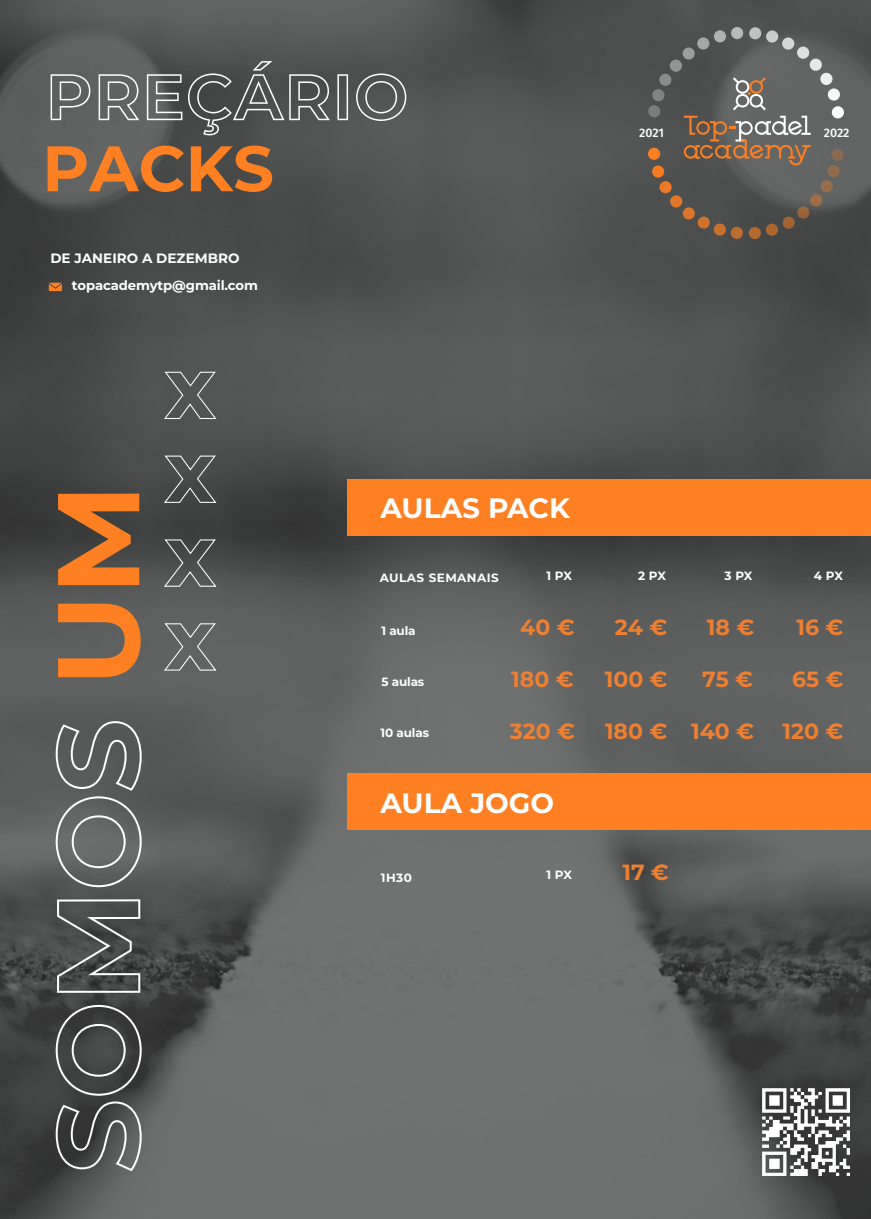
<style>
.page{position:relative;width:871px;height:1219px;background:#fff}
.page>*{position:absolute;margin:0;border:0;box-sizing:border-box;transform-origin:0 0}
.t1{font:700 115.9px "Montserrat";color:#ff8022}
.t2{font:700 64.1px "Montserrat";color:#ff8022}
.t3{font:700 28px "Montserrat";color:#fff}
.t4{font:700 22px "Montserrat";color:#ef7f31}
.t5{font:700 13.6px "Montserrat";color:#fff}
.t6{font:700 13.2px "Montserrat";letter-spacing:-.01em;color:#fff}
.t7{font:500 12.3px "Fira Sans";letter-spacing:-.005em;color:#fff}
.t8{font:700 12px "Montserrat";letter-spacing:-.01em;color:#fff}
.t9{font:700 12px "Montserrat";letter-spacing:.04em;color:#fff}
</style>
<div class="page">
<img style="left:0;top:0;width:870px;height:1219px">
<svg style="left:732px;top:77px;width:33px;height:33px"></svg>
<svg style="left:683px;top:116px;width:127px;height:50px"></svg>
<div style="left:647px;top:148px;width:13px;height:12px;background:#fe7f22;border-radius:50%"></div>
<svg style="left:651px;top:166px;width:13px;height:12px"></svg>
<div style="left:659px;top:181px;width:12px;height:12px;background:#ec7a26;border-radius:50%"></div>
<svg style="left:670px;top:195px;width:12px;height:13px"></svg>
<svg style="left:682px;top:207px;width:12px;height:13px"></svg>
<svg style="left:697px;top:216px;width:12px;height:13px"></svg>
<svg style="left:713px;top:223px;width:12px;height:13px"></svg>
<svg style="left:730px;top:227px;width:12px;height:12px"></svg>
<svg style="left:748px;top:227px;width:12px;height:12px"></svg>
<svg style="left:765px;top:224px;width:12px;height:12px"></svg>
<svg style="left:782px;top:217px;width:12px;height:12px"></svg>
<div style="left:797px;top:207px;width:12px;height:12px;background:#996138;border-radius:50%"></div>
<svg style="left:809px;top:194px;width:12px;height:12px"></svg>
<div style="left:820px;top:180px;width:12px;height:12px;background:#986d4c;border-radius:50%"></div>
<div style="left:827px;top:165px;width:12px;height:12px;background:#906c4f;border-radius:50%"></div>
<div style="left:831px;top:149px;width:12px;height:12px;background:#886a52;border-radius:50%"></div>
<div style="left:831px;top:106px;width:12px;height:12px;background:#fff;border-radius:50%"></div>
<svg style="left:827px;top:88px;width:12px;height:13px"></svg>
<div style="left:820px;top:73px;width:12px;height:12px;background:#efefef;border-radius:50%"></div>
<svg style="left:809px;top:59px;width:12px;height:12px"></svg>
<svg style="left:796px;top:47px;width:13px;height:12px"></svg>
<svg style="left:781px;top:37px;width:13px;height:13px"></svg>
<svg style="left:765px;top:30px;width:13px;height:13px"></svg>
<svg style="left:748px;top:27px;width:13px;height:12px"></svg>
<svg style="left:730px;top:27px;width:13px;height:12px"></svg>
<svg style="left:713px;top:30px;width:12px;height:12px"></svg>
<svg style="left:697px;top:37px;width:12px;height:13px"></svg>
<svg style="left:682px;top:47px;width:12px;height:13px"></svg>
<svg style="left:669px;top:60px;width:12px;height:12px"></svg>
<div style="left:659px;top:74px;width:12px;height:12px;background:#8b8c8b;border-radius:50%"></div>
<div style="left:652px;top:89px;width:12px;height:12px;background:#828483;border-radius:50%"></div>
<div style="left:648px;top:105px;width:12px;height:12px;background:#7b7c7b;border-radius:50%"></div>
<svg style="left:51px;top:74px;width:39px;height:46px"></svg>
<svg style="left:99px;top:74px;width:40px;height:46px"></svg>
<svg style="left:147px;top:74px;width:35px;height:46px"></svg>
<svg style="left:188px;top:61px;width:142px;height:74px"></svg>
<svg style="left:337px;top:74px;width:11px;height:46px"></svg>
<svg style="left:356px;top:74px;width:50px;height:47px"></svg>
<svg style="left:55px;top:1004px;width:88px;height:168px"></svg>
<svg style="left:56px;top:898px;width:85px;height:96px"></svg>
<svg style="left:55px;top:720px;width:88px;height:168px"></svg>
<svg style="left:163px;top:371px;width:54px;height:49px"></svg>
<svg style="left:163px;top:455px;width:54px;height:49px"></svg>
<svg style="left:163px;top:539px;width:54px;height:49px"></svg>
<svg style="left:163px;top:623px;width:54px;height:48px"></svg>
<img style="left:762px;top:1089px;width:86px;height:87px">
<div style="left:347px;top:479px;width:523px;height:56px;background:#ff8022"></div>
<div style="left:347px;top:774px;width:523px;height:56px;background:#ff8022"></div>
<svg style="left:49px;top:283px;width:13px;height:8px"></svg>
<h2 class="t2" style="left:42px;top:122px;width:233px">PACKS</h2>
<p class="t5" style="left:50px;top:249px;width:190px">DE JANEIRO A DEZEMBRO</p>
<p class="t6" style="left:72px;top:276px;width:188px">topacademytp@gmail.com</p>
<h1 class="t1" style="left:14px;top:686px;width:204px;rotate:-90deg">UM</h1>
<p class="t7" style="left:639px;top:123px;width:26px">2021</p>
<p class="t7" style="left:823px;top:123px;width:27px">2022</p>
<p class="t3" style="left:380px;top:488px;width:191px">AULAS PACK</p>
<p class="t9" style="left:379px;top:569px;width:121px">AULAS SEMANAIS</p>
<p class="t8" style="left:546px;top:567px;width:27px">1 PX</p>
<p class="t8" style="left:381px;top:622px;width:36px">1 aula</p>
<p class="t8" style="left:381px;top:673px;width:44px">5 aulas</p>
<p class="t4" style="left:520px;top:611px;width:56px">40 €</p>
<p class="t4" style="left:511px;top:663px;width:64px">180 €</p>
<p class="t8" style="left:380px;top:724px;width:50px">10 aulas</p>
<p class="t4" style="left:509px;top:715px;width:67px">320 €</p>
<p class="t3" style="left:380px;top:782px;width:175px">AULA JOGO</p>
<p class="t8" style="left:638px;top:567px;width:29px">2 PX</p>
<p class="t8" style="left:724px;top:567px;width:29px">3 PX</p>
<p class="t8" style="left:813px;top:567px;width:31px">4 PX</p>
<p class="t4" style="left:614px;top:611px;width:54px">24 €</p>
<p class="t4" style="left:706px;top:611px;width:49px">18 €</p>
<p class="t4" style="left:796px;top:611px;width:48px">16 €</p>
<p class="t4" style="left:604px;top:663px;width:64px">100 €</p>
<p class="t4" style="left:604px;top:715px;width:64px">180 €</p>
<p class="t4" style="left:702px;top:663px;width:52px">75 €</p>
<p class="t4" style="left:691px;top:715px;width:64px">140 €</p>
<p class="t4" style="left:792px;top:663px;width:53px">65 €</p>
<p class="t4" style="left:782px;top:715px;width:62px">120 €</p>
<p class="t8" style="left:381px;top:869px;width:33px">1H30</p>
<p class="t8" style="left:546px;top:866px;width:27px">1 PX</p>
<p class="t4" style="left:622px;top:856px;width:48px">17 €</p>
</div>
